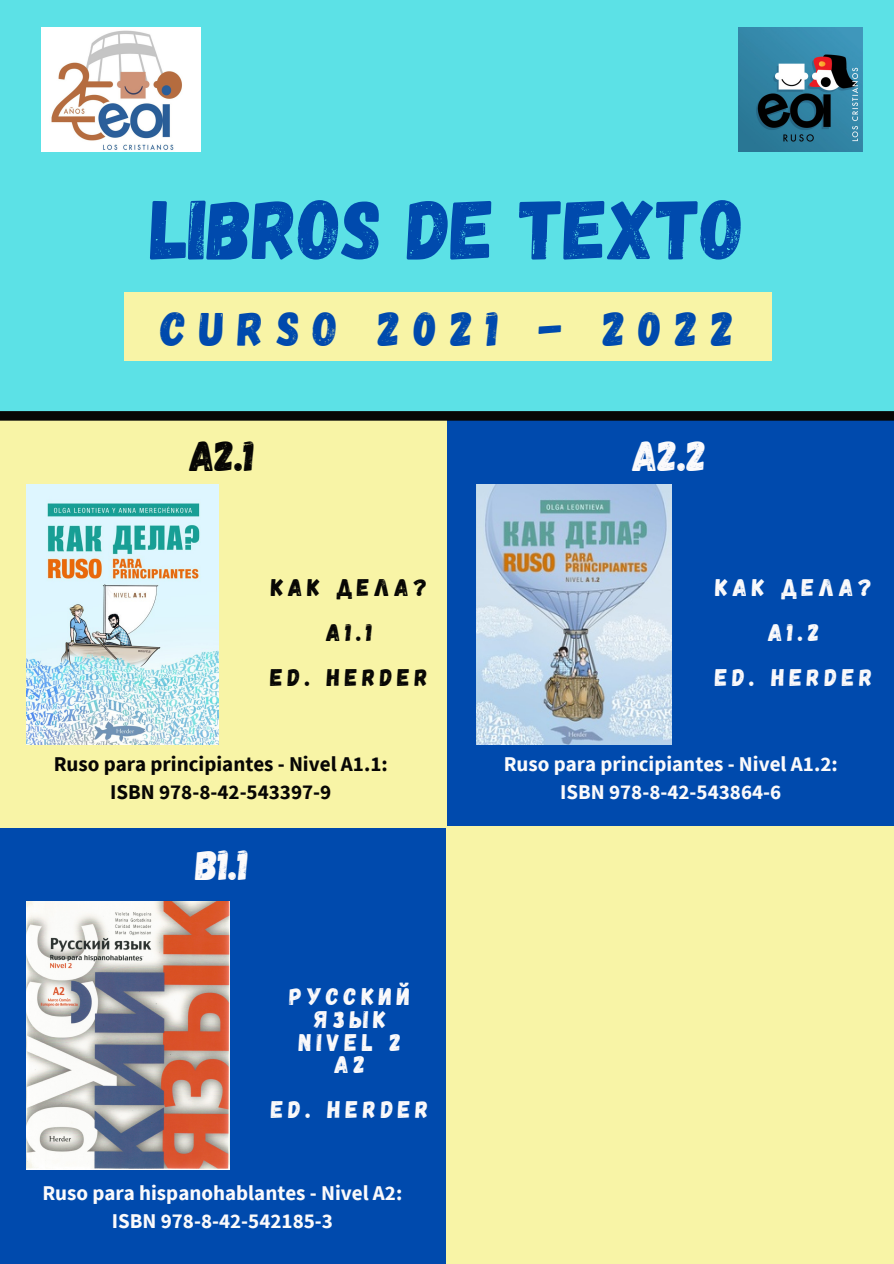
<style>
.page{position:relative;width:894px;height:1264px;background:#fff}
.page>*{position:absolute;margin:0;border:0;box-sizing:border-box;transform-origin:0 0}
.t1{font:84px "Gagalin";color:#004aad}
.t2{font:48px "Gagalin";letter-spacing:.27em;color:#004aad}
.t3{font:42px "Gagalin";color:#fbfafb}
.t4{font:42px "Gagalin";color:#070604}
.t5{font:24px/22.5px "Gagalin";letter-spacing:.2em;color:#fbfafb;text-align:center}
.t6{font:24px "Gagalin";letter-spacing:.2em;color:#070604}
.t7{font:700 21px "Source Sans Pro";color:#fbfafb}
.t8{font:700 21px "Source Sans Pro";color:#070604}
</style>
<div class="page">
<div style="left:0;top:0;width:893px;height:1263px;background:#004aad"></div>
<div style="left:0;top:415px;width:447px;height:412px;background:#f8f4a6"></div>
<div style="left:446px;top:826px;width:447px;height:437px;background:#f8f4a6"></div>
<div style="left:0;top:0;width:892px;height:416px;background:#5ce1e6"></div>
<div style="left:124px;top:292px;width:647px;height:69px;background:#f8f4a6"></div>
<svg style="left:0;top:411px;width:893px;height:9px;background:#080806"></svg>
<img style="left:27px;top:484px;width:191px;height:260px">
<img style="left:476px;top:484px;width:195px;height:260px">
<img style="left:27px;top:901px;width:202px;height:268px">
<img style="left:738px;top:27px;width:124px;height:124px">
<img style="left:41px;top:27px;width:159px;height:124px">
<p class="t1" style="left:151px;top:175px;width:595px">LIBROS DE TEXTO</p>
<p class="t2" style="left:161px;top:298px;width:574px">CURSO 2021 - 2022</p>
<p class="t4" style="left:189px;top:428px;width:66px">A2.1</p>
<p class="t6" style="left:271px;top:572px;width:158px">КАК ДЕЛА?</p>
<p class="t6" style="left:326px;top:617px;width:48px">A1.1</p>
<p class="t6" style="left:270px;top:662px;width:159px">ED. HERDER</p>
<p class="t8" style="left:54px;top:750px;width:335px">Ruso para principiantes - Nivel A1.1:</p>
<p class="t8" style="left:110px;top:778px;width:222px">ISBN 978-8-42-543397-9</p>
<p class="t3" style="left:195px;top:838px;width:54px">B1.1</p>
<p class="t5" style="left:289px;top:984px;width:122px">РУССКИЙ<br>ЯЗЫК</p>
<p class="t5" style="left:299px;top:1029px;width:104px">NIVEL 2</p>
<p class="t5" style="left:334px;top:1052px;width:32px">A2</p>
<p class="t5" style="left:271px;top:1097px;width:159px">ED. HERDER</p>
<p class="t7" style="left:42px;top:1179px;width:361px">Ruso para hispanohablantes - Nivel A2:</p>
<p class="t7" style="left:112px;top:1207px;width:222px">ISBN 978-8-42-542185-3</p>
<p class="t3" style="left:632px;top:428px;width:76px">A2.2</p>
<p class="t5" style="left:715px;top:575px;width:158px">КАК ДЕЛА?</p>
<p class="t5" style="left:767px;top:620px;width:53px">A1.2</p>
<p class="t5" style="left:715px;top:665px;width:159px">ED. HERDER</p>
<p class="t7" style="left:503px;top:750px;width:335px">Ruso para principiantes - Nivel A1.2:</p>
<p class="t7" style="left:560px;top:778px;width:222px">ISBN 978-8-42-543864-6</p>
</div>
